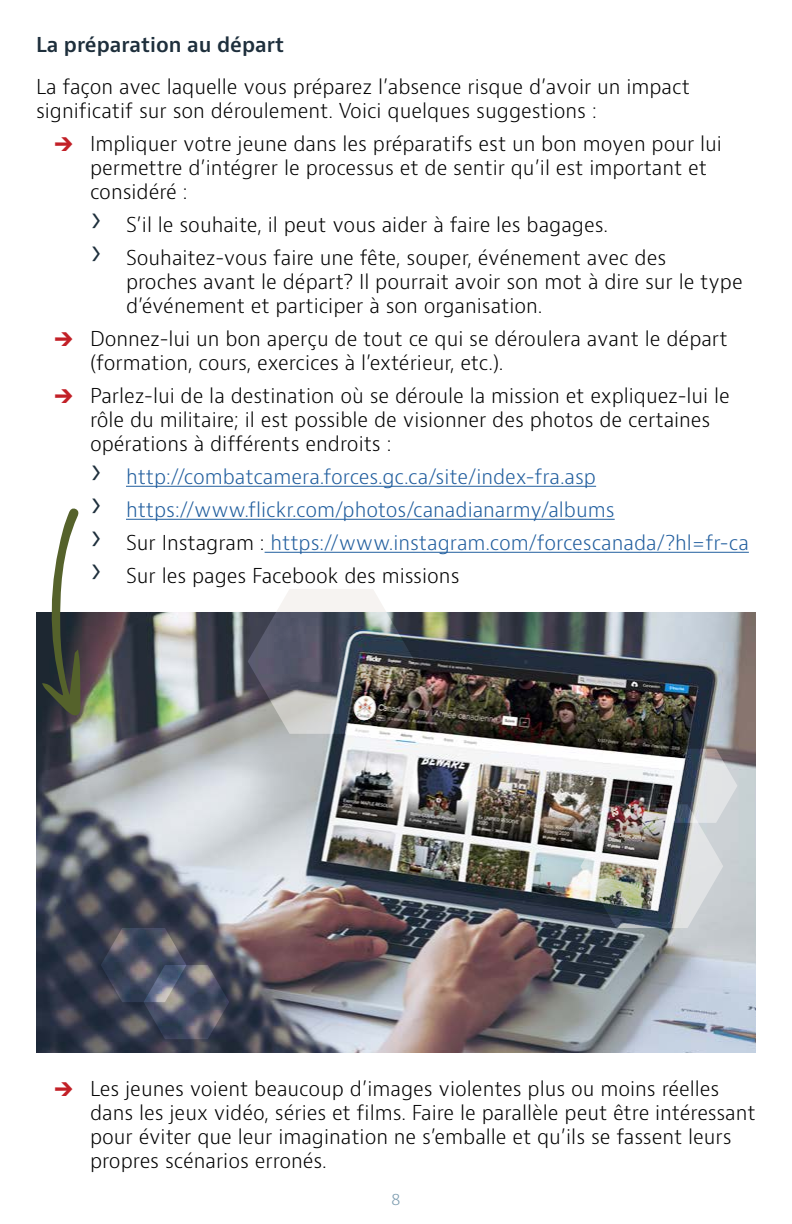
<style>
.page{position:relative;width:792px;height:1224px;background:#fff}
.page>*{position:absolute;margin:0;border:0;box-sizing:border-box;transform-origin:0 0}
.t1{font:300 20px/24px "Bernino Sans";color:#000}
.t2{font:300 20px/33px "Bernino Sans";color:#215e9e}
.t3{font:600 20px "Bernino Sans";color:#1e2f3c}
.t4{font:300 16px "Bernino Sans";color:#7b9baf}
.s1{font-weight:800;color:#c22027}
.s2{font-size:36px;color:#1e2f3c}
.s3{color:#000}
</style>
<div class="page">
<hr style="left:126px;top:486px;width:470px;height:1px;background:#215e9e">
<hr style="left:126px;top:519px;width:489px;height:1px;background:#215e9e">
<hr style="left:265px;top:552px;width:484px;height:1px;background:#215e9e">
<img style="left:36px;top:612px;width:720px;height:441px">
<svg style="left:42px;top:508px;width:39px;height:209px"></svg>
<img style="left:248px;top:589px;width:167px;height:145px">
<svg style="left:101px;top:928px;width:128px;height:111px;background:#4c5061"></svg>
<img style="left:581px;top:749px;width:156px;height:179px">
<p class="t3" style="left:36px;top:32px;width:250px">La préparation au départ</p>
<p class="t1" style="left:36px;top:75px;width:655px">La façon avec laquelle vous préparez l’absence risque d’avoir un impact significatif sur son déroulement. Voici quelques suggestions :</p>
<p class="t1" style="left:90px;top:132px;width:634px;text-indent:-36px"><span class="s1">→</span> Impliquer votre jeune dans les préparatifs est un bon moyen pour lui permettre d’intégrer le processus et de sentir qu’il est important et considéré :</p>
<p class="t1" style="left:90px;top:209px;width:578px;line-height:33px"><span class="s2">›</span> S’il le souhaite, il peut vous aider à faire les bagages.<br><span class="s2">›</span> Souhaitez-vous faire une fête, souper, événement avec des</p>
<p class="t1" style="left:126px;top:270px;width:618px">proches avant le départ? Il pourrait avoir son mot à dire sur le type d’événement et participer à son organisation.</p>
<p class="t1" style="left:90px;top:327px;width:639px;text-indent:-36px"><span class="s1">→</span> Donnez-lui un bon aperçu de tout ce qui se déroulera avant le départ (formation, cours, exercices à l’extérieur, etc.).</p>
<p class="t1" style="left:90px;top:384px;width:641px;text-indent:-36px"><span class="s1">→</span> Parlez-lui de la destination où se déroule la mission et expliquez-lui le rôle du militaire; il est possible de visionner des photos de certaines opérations à différents endroits :</p>
<p class="t2" style="left:90px;top:461px;width:660px"><span class="s2">›</span> http://combatcamera.forces.gc.ca/site/index-fra.asp<br><span class="s2">›</span> https://www.flickr.com/photos/canadianarmy/albums<br><span class="s2">›</span> <span class="s3">Sur Instagram :</span> https://www.instagram.com/forcescanada/?hl=fr-ca <span class="s2">›</span> <span class="s3">Sur les pages Facebook des missions</span></p>
<p class="t1" style="left:90px;top:1077px;width:667px;text-indent:-36px"><span class="s1">→</span> Les jeunes voient beaucoup d’images violentes plus ou moins réelles dans les jeux vidéo, séries et films. Faire le parallèle peut être intéressant pour éviter que leur imagination ne s’emballe et qu’ils se fassent leurs propres scénarios erronés.</p>
<p class="t4" style="left:391px;top:1189px;width:11px">8</p>
</div>
